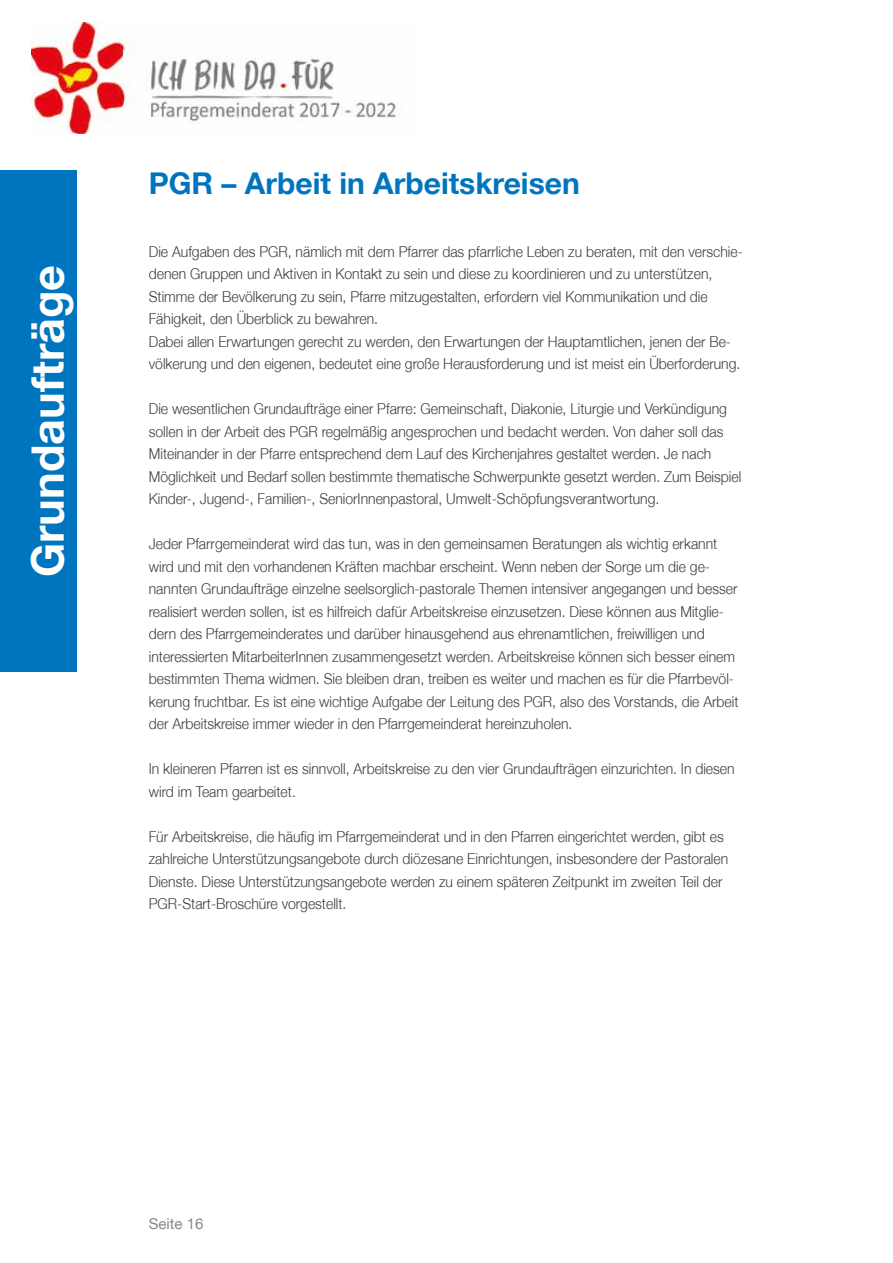
<style>
.page{position:relative;width:893px;height:1263px;background:#fff}
.page>*{position:absolute;margin:0;border:0;box-sizing:border-box;transform-origin:0 0}
.t1{font:700 45px "Helvetica Neue";color:#fff}
.t2{font:700 30px "Helvetica Neue";color:#0075bf}
.t3{font:300 15px/22.5px "Helvetica Neue";color:#3c3c3b;scale:.93 1}
.t4{font:15px "Helvetica Neue";color:#878787}
</style>
<div class="page">
<div style="left:0;top:170px;width:77px;height:502px;background:#0075bf"></div>
<img style="left:32px;top:22px;width:370px;height:112px">
<h1 class="t1" style="left:20px;top:577px;width:314px;rotate:-90deg">Grundaufträge</h1>
<h2 class="t2" style="left:149px;top:164px;width:432px">PGR – Arbeit in Arbeitskreisen</h2>
<p class="t3" style="left:149px;top:240px;width:640px">Die Aufgaben des PGR, nämlich mit dem Pfarrer das pfarrliche Leben zu beraten, mit den verschie&shy;denen Gruppen und Aktiven in Kontakt zu sein und diese zu koordinieren und zu unterstützen, Stimme der Bevölkerung zu sein, Pfarre mitzugestalten, erfordern viel Kommunikation und die Fähigkeit, den Überblick zu bewahren.<br>Dabei allen Erwartungen gerecht zu werden, den Erwartungen der Hauptamtlichen, jenen der Be&shy;völkerung und den eigenen, bedeutet eine große Herausforderung und ist meist ein Überforderung.</p>
<p class="t3" style="left:149px;top:397px;width:639px">Die wesentlichen Grundaufträge einer Pfarre: Gemeinschaft, Diakonie, Liturgie und Verkündigung sollen in der Arbeit des PGR regelmäßig angesprochen und bedacht werden. Von daher soll das Miteinander in der Pfarre entsprechend dem Lauf des Kirchenjahres gestaltet werden. Je nach Möglichkeit und Bedarf sollen bestimmte thematische Schwerpunkte gesetzt werden. Zum Beispiel Kinder-, Jugend-, Familien-, SeniorInnenpastoral, Umwelt-Schöpfungsverantwortung.</p>
<p class="t3" style="left:149px;top:532px;width:636px">Jeder Pfarrgemeinderat wird das tun, was in den gemeinsamen Beratungen als wichtig erkannt wird und mit den vorhandenen Kräften machbar erscheint. Wenn neben der Sorge um die ge&shy;nannten Grundaufträge einzelne seelsorglich-pastorale Themen intensiver angegangen und besser realisiert werden sollen, ist es hilfreich dafür Arbeitskreise einzusetzen. Diese können aus Mitglie&shy;dern des Pfarrgemeinderates und darüber hinausgehend aus ehrenamtlichen, freiwilligen und interessierten MitarbeiterInnen zusammengesetzt werden. Arbeitskreise können sich besser einem bestimmten Thema widmen. Sie bleiben dran, treiben es weiter und machen es für die Pfarrbevöl&shy;kerung fruchtbar. Es ist eine wichtige Aufgabe der Leitung des PGR, also des Vorstands, die Arbeit der Arbeitskreise immer wieder in den Pfarrgemeinderat hereinzuholen.</p>
<p class="t3" style="left:149px;top:757px;width:631px">In kleineren Pfarren ist es sinnvoll, Arbeitskreise zu den vier Grundaufträgen einzurichten. In diesen wird im Team gearbeitet.</p>
<p class="t3" style="left:149px;top:825px;width:624px">Für Arbeitskreise, die häufig im Pfarrgemeinderat und in den Pfarren eingerichtet werden, gibt es zahlreiche Unterstützungsangebote durch diözesane Einrichtungen, insbesondere der Pastoralen Dienste. Diese Unterstützungsangebote werden zu einem späteren Zeitpunkt im zweiten Teil der PGR-Start-Broschüre vorgestellt.</p>
<p class="t4" style="left:149px;top:1215px;width:56px">Seite 16</p>
</div>
